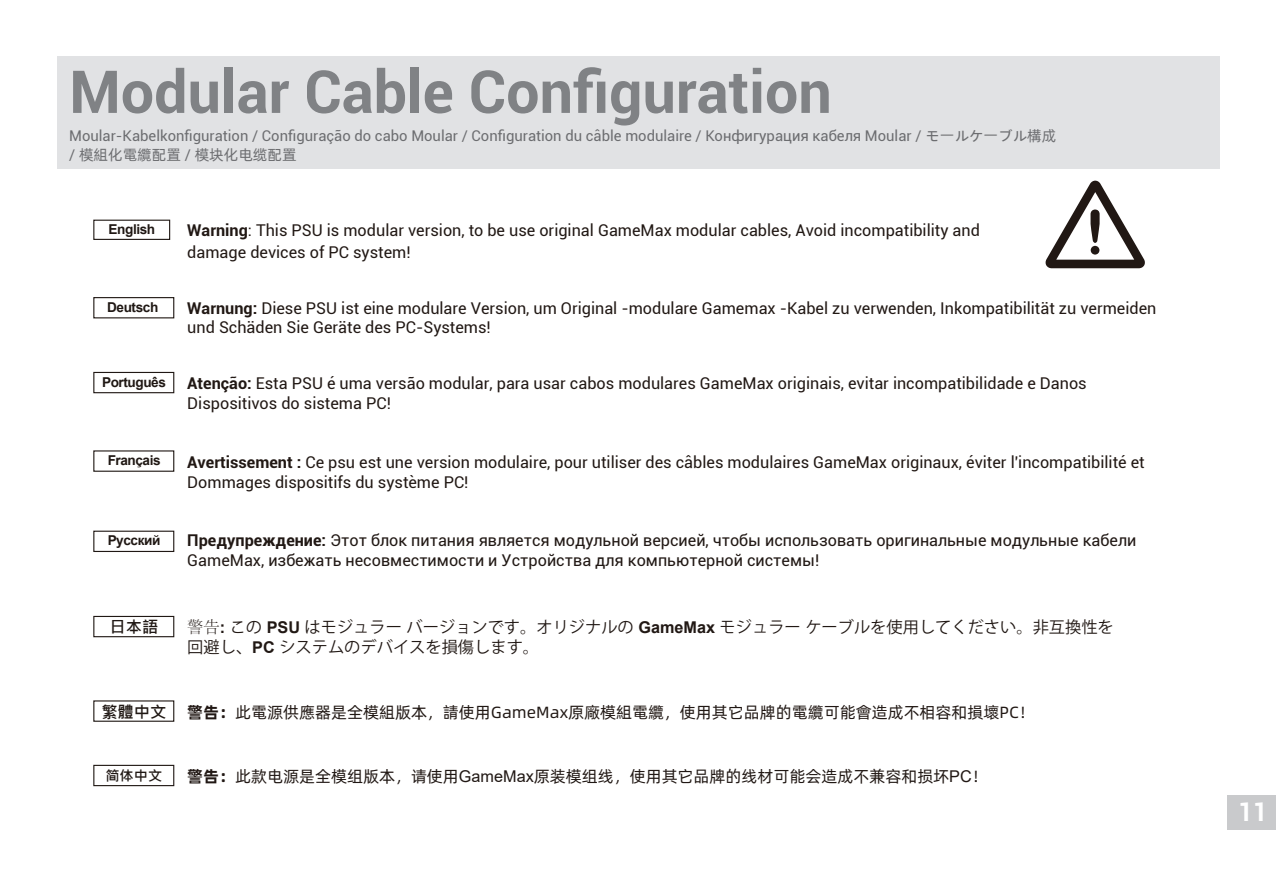
<style>
.page{position:relative;width:1276px;height:886px;background:#fff}
.page>*{position:absolute;margin:0;border:0;box-sizing:border-box;transform-origin:0 0}
.t1{font:700 59.25px "Roboto";color:#808285}
.t2{font:700 25.5px "Roboto";color:#fff}
.t3{font:16.25px/19.5px "Roboto";color:#211814}
.t4{font:16.25px "Alibaba Pu Hui Ti R";color:#211814}
.t5{font:16.25px/19.5px "Koz Go Pr 6 N";color:#211814}
.t6{font:700 16.25px "Microsoft Jheng Hei";color:#201814}
.t7{font:14.75px "Roboto";color:#6c6d70}
.t8{font:14.75px "Alibaba Pu Hui Ti R";color:#6c6d70}
.t9{font:700 14.25px "Microsoft Jheng Hei";color:#201814}
.t10{font:700 13.5px "Arial";letter-spacing:-.03em;color:#201814}
.s1{font-family:"Alibaba Pu Hui Ti R"}
.s2{font-family:"Koz Go Pr 6 N"}
.s3{font-family:"Roboto"}
.s4{font-weight:700}
.s5{font-family:"Adobe Song Std";font-weight:300}
.s6{font-family:"Arial";font-weight:700}
.s7{font-family:"Alibaba Pu Hui Ti B"}
.s8{font-family:"Arial"}
</style>
<div class="page">
<div style="left:1227px;top:795px;width:49px;height:34px;background:#c9cacc"></div>
<div style="left:56px;top:57px;width:1163px;height:112px;background:#e1e2e4"></div>
<div style="left:93px;top:616px;width:81px;height:21px;border:1px solid #201814"></div>
<div style="left:93px;top:700px;width:81px;height:22px;border:1px solid #201814"></div>
<div style="left:93px;top:220px;width:77px;height:20px;border:1px solid #201814"></div>
<div style="left:93px;top:372px;width:81px;height:21px;border:1px solid #201814"></div>
<div style="left:93px;top:765px;width:81px;height:21px;border:1px solid #201814"></div>
<div style="left:93px;top:531px;width:81px;height:21px;border:1px solid #201814"></div>
<div style="left:93px;top:450px;width:81px;height:22px;border:1px solid #201814"></div>
<div style="left:93px;top:297px;width:81px;height:21px;border:1px solid #201814"></div>
<svg style="left:1045px;top:181px;width:100px;height:87px"></svg>
<div style="left:1090px;top:246px;width:9px;height:9px;background:#211814;border-radius:50%"></div>
<h1 class="t1" style="left:69px;top:50px;width:764px">Modular Cable Configuration</h1>
<p class="t7" style="left:69px;top:126px;width:988px">Moular-Kabelkonfiguration / Configuração do cabo Moular / Configuration du câble modulaire / Конфигурация кабеля Moular / <span class="s1">モ</span><span class="s2">ー</span><span class="s1">ルケ</span><span class="s2">ー</span><span class="s1">ブル構成</span></p>
<p class="t8" style="left:69px;top:144px;width:229px"><span class="s3">/</span> 模組化電纜配置 <span class="s3">/</span> 模块化电缆配置</p>
<p class="t10" style="left:109px;top:220px;width:48px">English</p>
<p class="t3" style="left:187px;top:219px;width:794px;line-height:22.2px"><span class="s4">Warning</span>: This PSU is modular version, to be use original GameMax modular cables, Avoid incompatibility and damage devices of PC system!</p>
<p class="t10" style="left:107px;top:298px;width:53px">Deutsch</p>
<p class="t3" style="left:187px;top:297px;width:970px"><span class="s4">Warnung:</span> Diese PSU ist eine modulare Version, um Original -modulare Gamemax -Kabel zu verwenden, Inkompatibilität zu vermeiden und Schäden Sie Geräte des PC-Systems!</p>
<p class="t10" style="left:102px;top:373px;width:65px">Português</p>
<p class="t3" style="left:187px;top:373px;width:901px"><span class="s4">Atenção:</span> Esta PSU é uma versão modular, para usar cabos modulares GameMax originais, evitar incompatibilidade e Danos<br>Dispositivos do sistema PC!</p>
<p class="t10" style="left:108px;top:451px;width:54px">Français</p>
<p class="t3" style="left:187px;top:452px;width:959px"><span class="s4">Avertissement :</span> Ce psu est une version modulaire, pour utiliser des câbles modulaires GameMax originaux, éviter l'incompatibilité et<br>Dommages dispositifs du système PC!</p>
<p class="t10" style="left:108px;top:531px;width:54px">Pусский</p>
<p class="t3" style="left:187px;top:530px;width:950px"><span class="s4">Предупреждение:</span> Этот блок питания является модульной версией, чтобы использовать оригинальные модульные кабели<br>GameMax, избежать несовместимости и Устройства для компьютерной системы!</p>
<p class="t6" style="left:109px;top:617px;width:50px">日本語</p>
<p class="t5" style="left:187px;top:618px;width:928px"><span class="s5">警告</span><span class="s6">:</span> この <span class="s6">PSU</span> はモジュラーバージョンです。オリジナルの <span class="s6">GameMax</span> モジュラーケーブルを使用してください。非互換性を回避し、<span class="s6">PC</span> システムのデバイスを損傷します。</p>
<p class="t6" style="left:101px;top:701px;width:67px">繁體中文</p>
<p class="t4" style="left:187px;top:699px;width:849px"><span class="s7">警告：</span>此電源供應器是全模組版本，請使用GameMax原廠模組電纜，使用其它品牌的電纜可能會造成不相容和損壞PC！</p>
<p class="t9" style="left:105px;top:766px;width:58px">简体中文</p>
<p class="t4" style="left:187px;top:764px;width:802px"><span class="s7">警告：</span>此款电源是全模组版本，请使用<span class="s8">GameMax</span>原装模组线，使用其它品牌的线材可能会造成不兼容和损坏<span class="s8">PC</span>！</p>
<h2 class="t2" style="left:1238px;top:794px;width:31px">11</h2>
</div>
